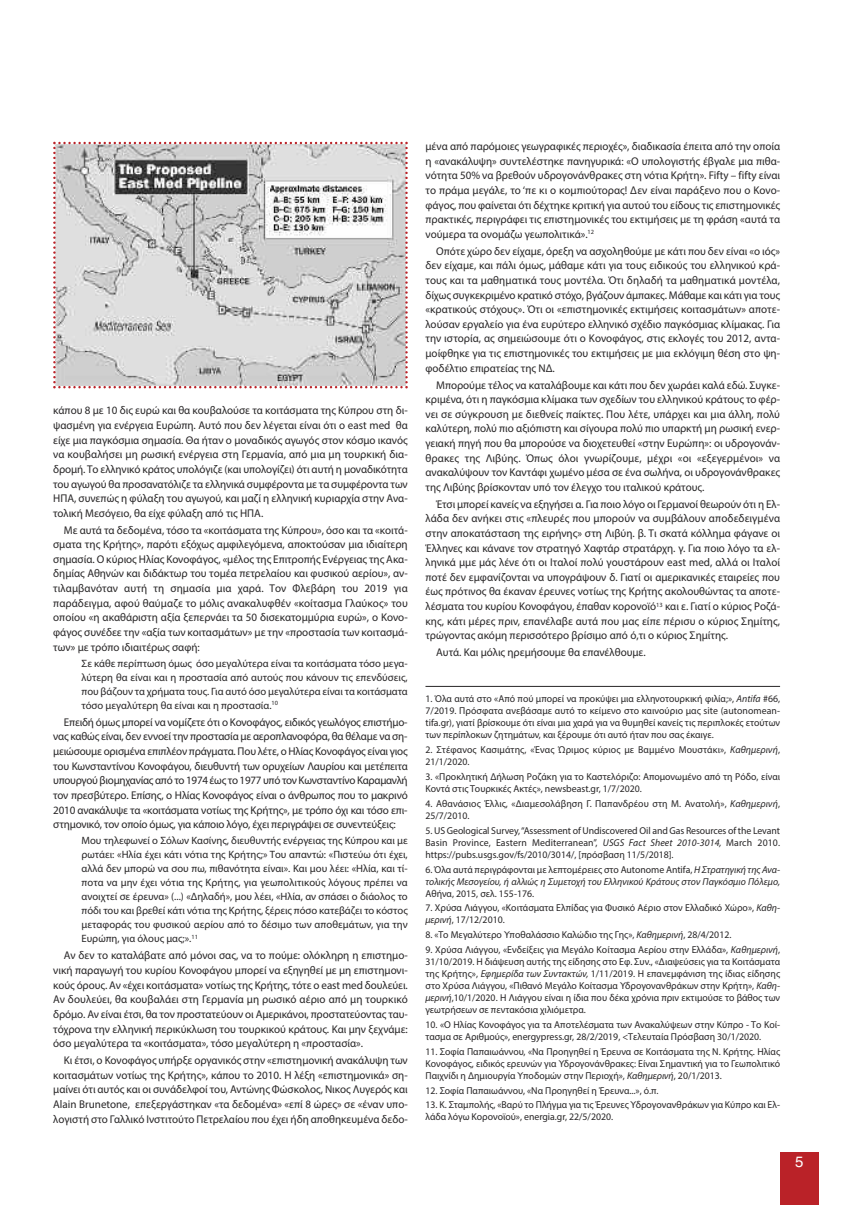
<style>
.page{position:relative;width:851px;height:1205px;background:#fff}
.page>*{position:absolute;margin:0;border:0;box-sizing:border-box;transform-origin:0 0}
.t1{font:15px "Helvetica";color:#fff}
.t2{font:11.25px/14.6px "Myriad Pro";color:#272526;text-align:justify}
.t3{font:10.62px/14px "Myriad Pro";color:#272526;text-align:justify}
.t4{font:10px/12px "Myriad Pro";color:#272526}
.t5{font:italic 10px/12px "Myriad Pro";letter-spacing:.005em;color:#272526}
.s1{font-style:italic}
.s2{font-style:normal}
</style>
<div class="page">
<div style="left:780px;top:1152px;width:38px;height:53px;background:#ba2228"></div>
<hr style="left:425px;top:686px;width:355px;height:1px;background:#272526">
<svg style="left:53px;top:142px;width:354px;height:246px;background:#cac8c8"></svg>
<p class="t2" style="left:53px;top:404px;width:356px">κάπου 8 με 10 δις ευρώ και θα κουβαλούσε τα κοιτάσματα της Κύπρου στη δι&shy;ψασμένη για ενέργεια Ευρώπη. Αυτό που δεν λέγεται είναι ότι ο east med θα είχε μια παγκόσμια σημασία. Θα ήταν ο μοναδικός αγωγός στον κόσμο ικανός να κουβαλήσει μη ρωσική ενέργεια στη Γερμανία, από μια μη τουρκική δια&shy;δρομή. Το ελληνικό κράτος υπολόγιζε (και υπολογίζει) ότι αυτή η μοναδικότητα του αγωγού θα προσανατόλιζε τα ελληνικά συμφέροντα με τα συμφέροντα των ΗΠΑ, συνεπώς η φύλαξη του αγωγού, και μαζί η ελληνική κυριαρχία στην Ανα&shy;τολική Μεσόγειο, θα είχε φύλαξη από τις ΗΠΑ.</p>
<p class="t2" style="left:53px;top:523px;width:356px;text-indent:11px">Με αυτά τα δεδομένα, τόσο τα «κοιτάσματα της Κύπρου», όσο και τα «κοιτά&shy;σματα της Κρήτης», παρότι εξόχως αμφιλεγόμενα, αποκτούσαν μια ιδιαίτερη σημασία. Ο κύριος Ηλίας Κονοφάγος, «μέλος της Επιτροπής Ενέργειας της Ακα&shy;δημίας Αθηνών και διδάκτωρ του τομέα πετρελαίου και φυσικού αερίου», αν&shy;τιλαμβανόταν αυτή τη σημασία μια χαρά. Τον Φλεβάρη του 2019 για παράδειγμα, αφού θαύμαζε το μόλις ανακαλυφθέν «κοίτασμα Γλαύκος» του οποίου «η ακαθάριστη αξία ξεπερνάει τα 50 δισεκατομμύρια ευρώ», ο Κονο&shy;φάγος συνέδεε την «αξία των κοιτασμάτων» με την «προστασία των κοιτασμά&shy;των» με τρόπο ιδιαιτέρως σαφή:</p>
<p class="t3" style="left:81px;top:657px;width:328px">Σε κάθε περίπτωση όμως όσο μεγαλύτερα είναι τα κοιτάσματα τόσο μεγα&shy;λύτερη θα είναι και η προστασία από αυτούς που κάνουν τις επενδύσεις, που βάζουν τα χρήματα τους. Για αυτό όσο μεγαλύτερα είναι τα κοιτάσματα τόσο μεγαλύτερη θα είναι και η προστασία.<sup>10</sup></p>
<p class="t2" style="left:53px;top:715px;width:356px;text-indent:11px">Επειδή όμως μπορεί να νομίζετε ότι ο Κονοφάγος, ειδικός γεωλόγος επιστήμο&shy;νας καθώς είναι, δεν εννοεί την προστασία με αεροπλανοφόρα, θα θέλαμε να ση&shy;μειώσουμε ορισμένα επιπλέον πράγματα. Που λέτε, ο Ηλίας Κονοφάγος είναι γιος του Κωνσταντίνου Κονοφάγου, διευθυντή των ορυχείων Λαυρίου και μετέπειτα υπουργού βιομηχανίας από το 1974 έως το 1977 υπό τον Κωνσταντίνο Καραμανλή τον πρεσβύτερο. Επίσης, ο Ηλίας Κονοφάγος είναι ο άνθρωπος που το μακρινό 2010 ανακάλυψε τα «κοιτάσματα νοτίως της Κρήτης», με τρόπο όχι και τόσο επι&shy;στημονικό, τον οποίο όμως, για κάποιο λόγο, έχει περιγράψει σε συνεντεύξεις:</p>
<p class="t3" style="left:81px;top:834px;width:328px">Μου τηλεφωνεί ο Σόλων Κασίνης, διευθυντής ενέργειας της Κύπρου και με ρωτάει: «Ηλία έχει κάτι νότια της Κρήτης;» Του απαντώ: «Πιστεύω ότι έχει, αλλά δεν μπορώ να σου πω, πιθανότητα είναι». Και μου λέει: «Ηλία, και τί&shy;ποτα να μην έχει νότια της Κρήτης, για γεωπολιτικούς λόγους πρέπει να ανοιχτεί σε έρευνα» (...) «Δηλαδή», μου λέει, «Ηλία, αν σπάσει ο διάολος το πόδι του και βρεθεί κάτι νότια της Κρήτης, ξέρεις πόσο κατεβάζει το κόστος μεταφοράς του φυσικού αερίου από το δέσιμο των αποθεμάτων, για την Ευρώπη, για όλους μας;».<sup>11</sup></p>
<p class="t2" style="left:53px;top:949px;width:356px;text-indent:11px">Αν δεν το καταλάβατε από μόνοι σας, να το πούμε: ολόκληρη η επιστημο&shy;νική παραγωγή του κυρίου Κονοφάγου μπορεί να εξηγηθεί με μη επιστημονι&shy;κούς όρους. Αν «έχει κοιτάσματα» νοτίως της Κρήτης, τότε ο east med δουλεύει.<br>Αν δουλεύει, θα κουβαλάει στη Γερμανία μη ρωσικό αέριο από μη τουρκικό δρόμο. Αν είναι έτσι, θα τον προστατεύουν οι Αμερικάνοι, προστατεύοντας ταυ&shy;τόχρονα την ελληνική περικύκλωση του τουρκικού κράτους. Και μην ξεχνάμε: όσο μεγαλύτερα τα «κοιτάσματα», τόσο μεγαλύτερη η «προστασία».</p>
<p class="t2" style="left:53px;top:1054px;width:356px;text-indent:11px">Κι έτσι, ο Κονοφάγος υπήρξε οργανικός στην «επιστημονική ανακάλυψη των κοιτασμάτων νοτίως της Κρήτης», κάπου το 2010. Η λέξη «επιστημονικά» ση&shy;μαίνει ότι αυτός και οι συνάδελφοί του, Αντώνης Φώσκολος, Νικος Λυγερός και Alain Brunetone, επεξεργάστηκαν «τα δεδομένα» «επί 8 ώρες» σε «έναν υπο&shy;λογιστή στο Γαλλικό Ινστιτούτο Πετρελαίου που έχει ήδη αποθηκευμένα δεδο-</p>
<p class="t2" style="left:425px;top:140px;width:356px">μένα από παρόμοιες γεωγραφικές περιοχές», διαδικασία έπειτα από την οποία η «ανακάλυψη» συντελέστηκε πανηγυρικά: «Ο υπολογιστής έβγαλε μια πιθα&shy;νότητα 50% να βρεθούν υδρογονάνθρακες στη νότια Κρήτη». Fifty – fifty είναι το πράμα μεγάλε, το ‘πε κι ο κομπιούτορας! Δεν είναι παράξενο που ο Κονο&shy;φάγος, που φαίνεται ότι δέχτηκε κριτική για αυτού του είδους τις επιστημονικές πρακτικές, περιγράφει τις επιστημονικές του εκτιμήσεις με τη φράση «αυτά τα νούμερα τα ονομάζω γεωπολιτικά».<sup>12</sup></p>
<p class="t2" style="left:425px;top:244px;width:356px;text-indent:11px">Οπότε χώρο δεν είχαμε, όρεξη να ασχοληθούμε με κάτι που δεν είναι «ο ιός» δεν είχαμε, και πάλι όμως, μάθαμε κάτι για τους ειδικούς του ελληνικού κρά&shy;τους και τα μαθηματικά τους μοντέλα. Ότι δηλαδή τα μαθηματικά μοντέλα, δίχως συγκεκριμένο κρατικό στόχο, βγάζουν άμπακες. Μάθαμε και κάτι για τους «κρατικούς στόχους». Ότι οι «επιστημονικές εκτιμήσεις κοιτασμάτων» αποτε&shy;λούσαν εργαλείο για ένα ευρύτερο ελληνικό σχέδιο παγκόσμιας κλίμακας. Για την ιστορία, ας σημειώσουμε ότι ο Κονοφάγος, στις εκλογές του 2012, αντα&shy;μοίφθηκε για τις επιστημονικές του εκτιμήσεις με μια εκλόγιμη θέση στο ψη&shy;φοδέλτιο επιρατείας της ΝΔ.</p>
<p class="t2" style="left:425px;top:378px;width:356px;text-indent:11px">Μπορούμε τέλος να καταλάβουμε και κάτι που δεν χωράει καλά εδώ. Συγκε&shy;κριμένα, ότι η παγκόσμια κλίμακα των σχεδίων του ελληνικού κράτους το φέρ&shy;νει σε σύγκρουση με διεθνείς παίκτες. Που λέτε, υπάρχει και μια άλλη, πολύ καλύτερη, πολύ πιο αξιόπιστη και σίγουρα πολύ πιο υπαρκτή μη ρωσική ενερ&shy;γειακή πηγή που θα μπορούσε να διοχετευθεί «στην Ευρώπη»: οι υδρογονάν&shy;θρακες της Λιβύης. Όπως όλοι γνωρίζουμε, μέχρι «οι «εξεγερμένοι» να ανακαλύψουν τον Καντάφι χωμένο μέσα σε ένα σωλήνα, οι υδρογονάνθρακες της Λιβύης βρίσκονταν υπό τον έλεγχο του ιταλικού κράτους.</p>
<p class="t2" style="left:425px;top:497px;width:356px;text-indent:11px">Έτσι μπορεί κανείς να εξηγήσει α. Για ποιο λόγο οι Γερμανοί θεωρούν ότι η Ελ&shy;λάδα δεν ανήκει στις «πλευρές που μπορούν να συμβάλουν αποδεδειγμένα στην αποκατάσταση της ειρήνης» στη Λιβύη. β. Τι σκατά κόλλημα φάγανε οι Έλληνες και κάνανε τον στρατηγό Χαφτάρ στρατάρχη. γ. Για ποιο λόγο τα ελ&shy;ληνικά μμε μάς λένε ότι οι Ιταλοί πολύ γουστάρουν east med, αλλά οι Ιταλοί ποτέ δεν εμφανίζονται να υπογράψουν δ. Γιατί οι αμερικανικές εταιρείες που έως πρότινος θα έκαναν έρευνες νοτίως της Κρήτης ακολουθώντας τα αποτε&shy;λέσματα του κυρίου Κονοφάγου, έπαθαν κορονοϊό<sup>13</sup> και ε. Γιατί ο κύριος Ροζά&shy;κης, κάτι μέρες πριν, επανέλαβε αυτά που μας είπε πέρισυ ο κύριος Σημίτης, τρώγοντας ακόμη περισσότερο βρίσιμο από ό,τι ο κύριος Σημίτης.</p>
<p class="t2" style="left:436px;top:646px;width:211px">Αυτά. Και μόλις ηρεμήσουμε θα επανέλθουμε.</p>
<p class="t4" style="left:425px;top:694px;width:356px;text-align:justify">1. Όλα αυτά στο «Από πού μπορεί να προκύψει μια ελληνοτουρκική φιλία;», <span class="s1">Antifa</span> #66, 7/2019. Πρόσφατα ανεβάσαμε αυτό το κείμενο στο καινούριο μας site (autonomean&shy;tifa.gr), γιατί βρίσκουμε ότι είναι μια χαρά για να θυμηθεί κανείς τις περιπλοκές ετούτων των περίπλοκων ζητημάτων, και ξέρουμε ότι αυτό ήταν που σας έκαιγε.</p>
<p class="t4" style="left:425px;top:744px;width:356px">2. Στέφανος Κασιμάτης, «Ένας Ώριμος κύριος με Βαμμένο Μουστάκι», <span class="s1">Καθημερινή</span>,<br>21/1/2020.</p>
<p class="t4" style="left:425px;top:771px;width:356px">3. «Προκλητική Δήλωση Ροζάκη για το Καστελόριζο: Απομονωμένο από τη Ρόδο, είναι<br>Κοντά στις Τουρκικές Ακτές», newsbeast.gr, 1/7/2020.</p>
<p class="t4" style="left:425px;top:798px;width:356px">4. Αθανάσιος Έλλις, «Διαμεσολάβηση Γ. Παπανδρέου στη Μ. Ανατολή», <span class="s1">Καθημερινή</span>,<br>25/7/2010.</p>
<p class="t4" style="left:425px;top:825px;width:356px;text-align:justify">5. US Geological Survey,“Assessment of Undiscovered Oil and Gas Resources of the Levant Basin Province, Eastern Mediterranean”, <span class="s1">USGS Fact Sheet 2010-3014,</span> March 2010. https://pubs.usgs.gov/fs/2010/3014/, [πρόσβαση 11/5/2018].</p>
<p class="t5" style="left:425px;top:864px;width:356px"><span class="s2">6. Όλα αυτά περιγράφονται με λεπτομέρειες στο Autonome Antifa,</span> ΗΣτρατηγική της Ανα&shy;τολικής Μεσογείου, ή αλλιώς η Συμετοχή του Ελληνικού Κράτους στον Παγκόσμιο Πόλεμο,</p>
<p class="t4" style="left:425px;top:888px;width:110px">Αθήνα, 2015, σελ. 155-176.</p>
<p class="t4" style="left:425px;top:903px;width:356px">7. Χρύσα Λιάγγου, «Κοιτάσματα Ελπίδας για Φυσικό Αέριο στον Ελλαδικό Χώρο», <span class="s1">Καθη&shy;μερινή</span>, 17/12/2010.</p>
<p class="t4" style="left:425px;top:929px;width:307px">8. «Το Μεγαλύτερο Υποθαλάσσιο Καλώδιο της Γης», <span class="s1">Καθημερινή</span>, 28/4/2012.</p>
<p class="t4" style="left:425px;top:944px;width:356px;text-align:justify">9. Χρύσα Λιάγγου, «Ενδείξεις για Μεγάλο Κοίτασμα Αερίου στην Ελλάδα», <span class="s1">Καθημερινή</span>, 31/10/2019. Η διάψευση αυτής της είδησης στο Εφ. Συν., «Διαψεύσεις για τα Κοιτάσματα της Κρήτης», <span class="s1">Εφημερίδα των Συντακτών,</span> 1/11/2019. Η επανεμφάνιση της ίδιας είδησης στο Χρύσα Λιάγγου, «Πιθανό Μεγάλο Κοίτασμα Υδρογονανθράκων στην Κρήτη», <span class="s1">Καθη&shy;μερινή</span>,10/1/2020. Η Λιάγγου είναι η ίδια που δέκα χρόνια πριν εκτιμούσε το βάθος των γεωτρήσεων σε πεντακόσια χιλιόμετρα.</p>
<p class="t4" style="left:425px;top:1019px;width:356px">10. «Ο Ηλίας Κονοφάγος για τα Αποτελέσματα των Ανακαλύψεων στην Κύπρο - Το Κοί&shy;τασμα σε Αριθμούς», energypress.gr, 28/2/2019, &lt;Τελευταία Πρόσβαση 30/1/2020.</p>
<p class="t4" style="left:425px;top:1046px;width:356px;text-align:justify">11. Σοφία Παπαιωάννου, «Να Προηγηθεί η Έρευνα σε Κοιτάσματα της Ν. Κρήτης. Ηλίας Κονοφάγος, ειδικός ερευνών για Υδρογονάνθρακες: Είναι Σημαντική για το Γεωπολιτικό Παιχνίδι η Δημιουργία Υποδομών στην Περιοχή», <span class="s1">Καθημερινή</span>, 20/1/2013.</p>
<p class="t4" style="left:425px;top:1085px;width:234px">12. Σοφία Παπαιωάννου, «Να Προηγηθεί η Έρευνα...», ό.π.</p>
<p class="t4" style="left:425px;top:1100px;width:356px">13. Κ. Σταμπολής, «Βαρύ το Πλήγμα για τις Έρευνες Υδρογονανθράκων για Κύπρο και Ελ&shy;λάδα λόγω Κορονοϊού», energia.gr, 22/5/2020.</p>
<h1 class="t1" style="left:795px;top:1153px;width:10px">5</h1>
</div>
